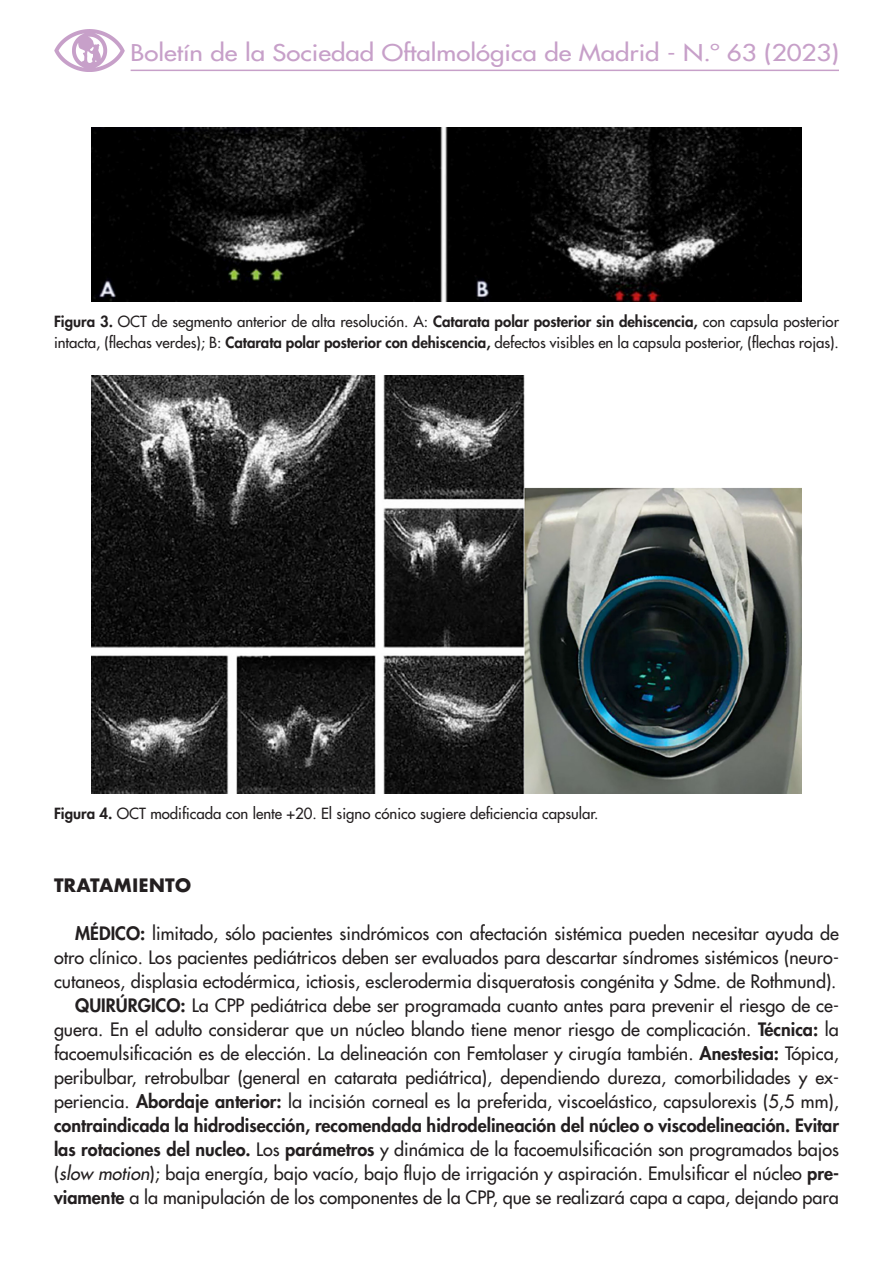
<style>
.page{position:relative;width:893px;height:1263px;background:#fff}
.page>*{position:absolute;margin:0;border:0;box-sizing:border-box;transform-origin:0 0}
.t1{font:500 22.5px "Futura Std";color:#c7a0c9;scale:1.15 1}
._05-TEXTO{font:500 18px/24px "Futura Std";color:#231f20;text-align:justify}
._06-ladillo{font:700 18px "Futura";color:#231f20}
._07-pie_de_foto{font:500 15px/21px "Futura Std";color:#231f20}
.s1{font-weight:800}
.s2{font-style:italic}
</style>
<div class="page">
<img style="left:54px;top:29px;width:71px;height:42px">
<hr style="left:131px;top:70px;width:708px;height:1px;background:#c7a0c9">
<img style="left:91px;top:128px;width:710px;height:174px">
<img style="left:91px;top:376px;width:710px;height:417px">
<p class="t1" style="left:131px;top:39px;width:618px">Boletín de la Sociedad Oftalmológica de Madrid - N.º 63 (2023)</p>
<p class="_07-pie_de_foto" style="left:54px;top:311px;width:786px"><span class="s1">Figura 3.</span> OCT de segmento anterior de alta resolución. A: <span class="s1">Catarata polar posterior sin dehiscencia,</span> con capsula posterior intacta, (flechas verdes); B: <span class="s1">Catarata polar posterior con dehiscencia,</span> defectos visibles en la capsula posterior, (flechas rojas).</p>
<p class="_07-pie_de_foto" style="left:54px;top:803px;width:546px"><span class="s1">Figura 4.</span> OCT modificada con lente +20. El signo cónico sugiere deficiencia capsular.</p>
<p class="_06-ladillo" style="left:54px;top:872px;width:139px">TRATAMIENTO</p>
<p class="_05-TEXTO" style="left:54px;top:921px;width:786px;text-indent:21px"><span class="s1">MÉDICO:</span> limitado, sólo pacientes sindrómicos con afectación sistémica pueden necesitar ayuda de otro clínico. Los pacientes pediátricos deben ser evaluados para descartar síndromes sistémicos (neuro&shy;cutaneos, displasia ectodérmica, ictiosis, esclerodermia disqueratosis congénita y Sdme. de Rothmund).</p>
<p class="_05-TEXTO" style="left:54px;top:993px;width:786px;text-indent:21px"><span class="s1">QUIRÚRGICO:</span> La CPP pediátrica debe ser programada cuanto antes para prevenir el riesgo de ce&shy;guera. En el adulto considerar que un núcleo blando tiene menor riesgo de complicación. <span class="s1">Técnica:</span> la facoemulsificación es de elección. La delineación con Femtolaser y cirugía también. <span class="s1">Anestesia:</span> Tópica, peribulbar, retrobulbar (general en catarata pediátrica), dependiendo dureza, comorbilidades y ex&shy;periencia. <span class="s1">Abordaje anterior:</span> la incisión corneal es la preferida, viscoelástico, capsulorexis (5,5 mm), <span class="s1">contraindicada la hidrodisección, recomendada hidrodelineación del núcleo o viscodelineación. Evitar las rotaciones del nucleo.</span> Los <span class="s1">parámetros</span> y dinámica de la facoemulsificación son programados bajos (<span class="s2">slow motion</span>); baja energía, bajo vacío, bajo flujo de irrigación y aspiración. Emulsificar el núcleo <span class="s1">pre&shy;viamente</span> a la manipulación de los componentes de la CPP, que se realizará capa a capa, dejando para</p>
</div>
